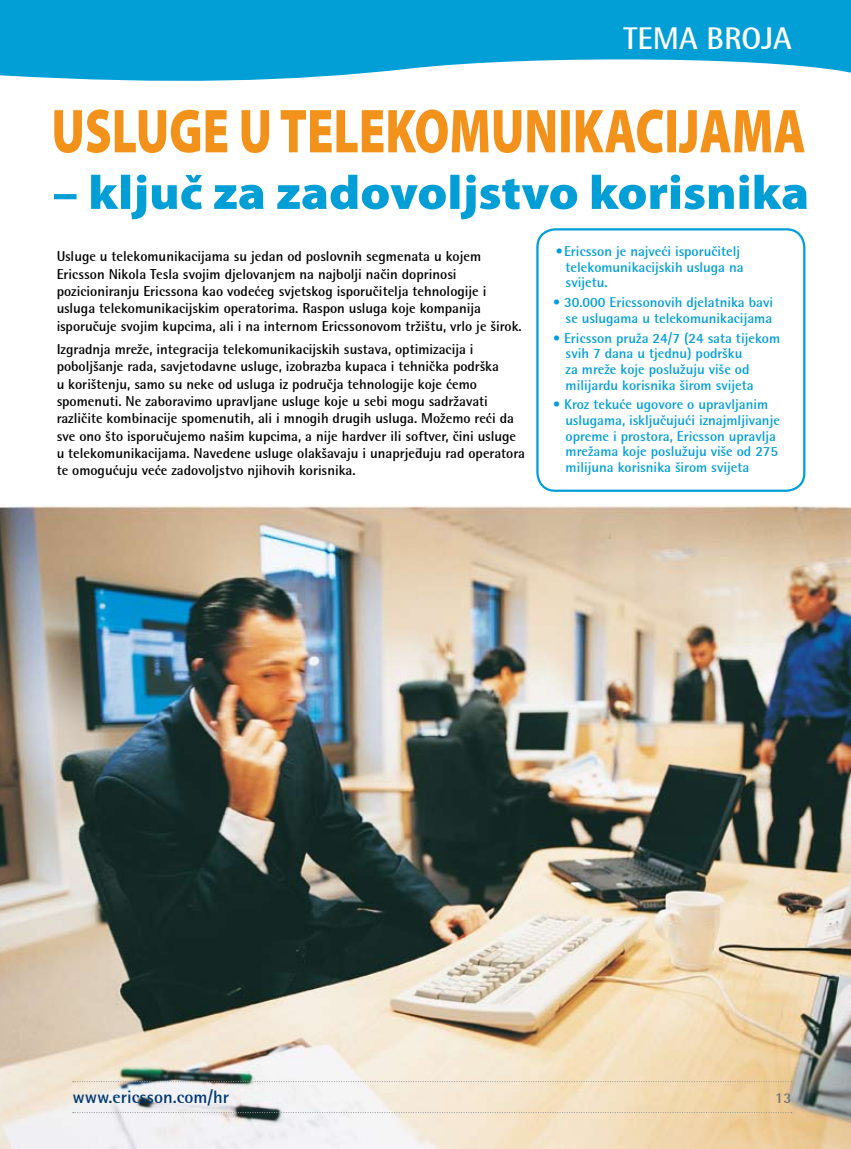
<style>
.page{position:relative;width:851px;height:1149px;background:#fff}
.page>*{position:absolute;margin:0;border:0;box-sizing:border-box;transform-origin:0 0}
.t1{font:700 31.5px "Rotis Semi Sans CE";color:#fff}
.t2{font:700 18px "Rotis Semi Sans CE";color:#003871}
.t3{font:700 15px "Rotis Semi Sans CE";color:#707173}
.t4{font:700 14.4px/17.2px "Rotis Semi Sans CE";color:#000}
.t5{font:700 14.25px/15.6px "Rotis Semi Sans CE";color:#029ed6}
</style>
<div class="page">
<img style="left:0;top:487px;width:850px;height:661px">
<svg style="left:0;top:0;width:850px;height:81px;background:#24abdb"></svg>
<svg style="left:54px;top:109px;width:750px;height:44px"></svg>
<div style="left:536px;top:228px;width:269px;height:263px;border:2px solid #029ed6;border-radius:18px"></div>
<svg style="left:73px;top:1080px;width:718px;height:1px"></svg>
<svg style="left:73px;top:1111px;width:718px;height:1px"></svg>
<svg style="left:54px;top:174px;width:752px;height:45px"></svg>
<h1 class="t1" style="left:623px;top:21px;width:35px">Tema</h1>
<h1 class="t1" style="left:706px;top:21px;width:18px">broja</h1>
<p class="t4" style="left:57px;top:248px;width:466px">Usluge u telekomunikacijama su jedan od poslovnih segmenata u kojem Ericsson Nikola Tesla svojim djelovanjem na najbolji način doprinosi pozicioniranju Ericssona kao vodećeg svjetskog isporučitelja tehnologije i usluga telekomunikacijskim operatorima. Raspon usluga koje kompanija isporučuje svojim kupcima, ali i na internom Ericssonovom tržištu, vrlo je širok.</p>
<p class="t4" style="left:57px;top:341px;width:470px">Izgradnja mreže, integracija telekomunikacijskih sustava, optimizacija i poboljšanje rada, savjetodavne usluge, izobrazba kupaca i tehnička podrška<br>u korištenju, samo su neke od usluga iz područja tehnologije koje ćemo spomenuti. Ne zaboravimo upravljane usluge koje u sebi mogu sadržavati različite kombinacije spomenutih, ali i mnogih drugih usluga. Možemo reći da sve ono što isporučujemo našim kupcima, a nije hardver ili softver, čini usluge u telekomunikacijama. Navedene usluge olakšavaju i unaprjeđuju rad operatora te omogućuju veće zadovoljstvo njihovih korisnika.</p>
<p class="t5" style="left:565px;top:243px;width:179px;text-indent:-10px">•Ericsson je najveći isporučitelj telekomunikacijskih usluga na svijetu.</p>
<p class="t5" style="left:552px;top:294px;width:222px;text-align:right">• 30.000 Ericssonovih djelatnika bavi se uslugama u telekomunikacijama</p>
<p class="t5" style="left:565px;top:330px;width:216px;text-indent:-13px">• Ericsson pruža 24/7 (24 sata tijekom svih 7 dana u tjednu) podršku<br>za mreže koje poslužuju više od milijardu korisnika širom svijeta</p>
<p class="t5" style="left:565px;top:397px;width:216px;text-indent:-13px">• Kroz tekuće ugovore o upravljanim uslugama, isključujući iznajmljivanje opreme i prostora, Ericsson upravlja mrežama koje poslužuju više od 275 milijuna korisnika širom svijeta</p>
<p class="t2" style="left:72px;top:1086px;width:158px">www.ericsson.com/hr</p>
<p class="t3" style="left:775px;top:1089px;width:18px">13</p>
</div>
